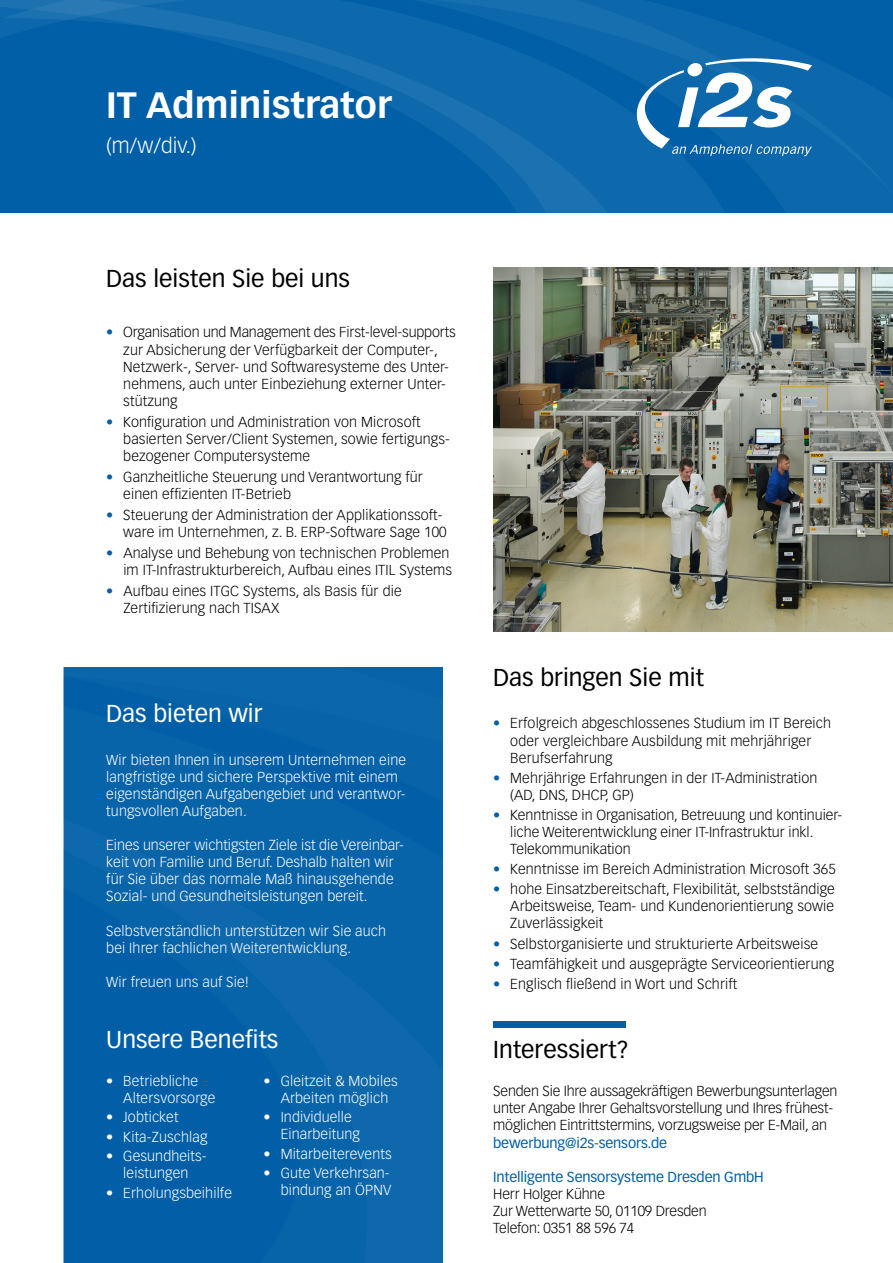
<style>
.page{position:relative;width:893px;height:1263px;background:#fff}
.page>*{position:absolute;margin:0;border:0;box-sizing:border-box;transform-origin:0 0}
.t1{font:700 36px "Vectora LT Pro";color:#fff}
.t2{font:24px "Vectora LT Pro";color:#000}
.t3{font:24px "Vectora LT Pro";color:#fff}
.t4{font:300 21px "Vectora LT Pro";color:#fff}
.t5{font:300 14.25px/17.1px "Vectora LT Pro";letter-spacing:.01em;color:#000}
.t6{font:300 14.25px/17.1px "Vectora LT Pro";letter-spacing:.01em;color:#fff}
.t7{font:300 14.25px/17.1px "Vectora LT Pro";letter-spacing:-.01em;color:#000}
.t8{font:14.25px "Vectora LT Pro";letter-spacing:-.01em;color:#005ea5}
.s1{color:#005ea5}
</style>
<div class="page">
<img style="left:0;top:0;width:893px;height:213px">
<svg style="left:637px;top:58px;width:175px;height:98px"></svg>
<div style="left:64px;top:668px;width:378px;height:595px;background:#0864a9"></div>
<div style="left:493px;top:1021px;width:132px;height:7px;background:#005ea5"></div>
<img style="left:493px;top:268px;width:400px;height:363px">
<h1 class="t1" style="left:106px;top:84px;width:287px">IT Administrator</h1>
<h3 class="t4" style="left:106px;top:133px;width:92px">(m/w/div.)</h3>
<h2 class="t2" style="left:106px;top:264px;width:245px">Das leisten Sie bei uns</h2>
<p class="t5" style="left:123px;top:324px;width:334px;text-indent:-17px"><span class="s1">•</span> Organisation und Management des First-level-supports zur Absicherung der Verfügbarkeit der Computer-, Netzwerk-, Server- und Softwaresysteme des Unter&shy;nehmens, auch unter Einbeziehung externer Unter&shy;stützung</p>
<p class="t5" style="left:123px;top:413px;width:328px;text-indent:-17px"><span class="s1">•</span> Konfiguration und Administration von Microsoft basierten Server/Client Systemen, sowie fertigungs&shy;bezogener Computersysteme</p>
<p class="t5" style="left:123px;top:468px;width:301px;text-indent:-17px"><span class="s1">•</span> Ganzheitliche Steuerung und Verantwortung für einen effizienten IT-Betrieb</p>
<p class="t5" style="left:106px;top:506px;width:342px;text-align:right"><span class="s1">•</span> Steuerung der Administration der Applikationssoft&shy;ware im Unternehmen, z. B. ERP-Software Sage 100</p>
<p class="t5" style="left:106px;top:544px;width:347px;text-align:right"><span class="s1">•</span> Analyse und Behebung von technischen Problemen im IT-Infrastrukturbereich, Aufbau eines ITIL Systems</p>
<p class="t5" style="left:123px;top:582px;width:280px;text-indent:-17px"><span class="s1">•</span> Aufbau eines ITGC Systems, als Basis für die<br>Zertifizierung nach TISAX</p>
<h2 class="t3" style="left:106px;top:699px;width:158px">Das bieten wir</h2>
<p class="t6" style="left:106px;top:751px;width:301px">Wir bieten Ihnen in unserem Unternehmen eine langfristige und sichere Perspektive mit einem eigenständigen Aufgabengebiet und verantwor&shy;tungsvollen Aufgaben.</p>
<p class="t6" style="left:106px;top:836px;width:299px">Eines unserer wichtigsten Ziele ist die Vereinbar&shy;keit von Familie und Beruf. Deshalb halten wir für Sie über das normale Maß hinausgehende Sozial- und Gesundheitsleistungen bereit.</p>
<p class="t6" style="left:106px;top:922px;width:281px">Selbstverständlich unterstützen wir Sie auch bei Ihrer fachlichen Weiterentwicklung.</p>
<p class="t6" style="left:106px;top:973px;width:144px">Wir freuen uns auf Sie!</p>
<h2 class="t3" style="left:106px;top:1025px;width:174px">Unsere Benefits</h2>
<p class="t6" style="left:123px;top:1072px;width:94px;text-indent:-17px">• Betriebliche<br>Altersvorsorge</p>
<p class="t6" style="left:106px;top:1108px;width:74px">• Jobticket</p>
<p class="t6" style="left:106px;top:1128px;width:103px">• Kita-Zuschlag</p>
<p class="t6" style="left:106px;top:1147px;width:102px;text-align:center">• Gesundheits&shy;leistungen</p>
<p class="t6" style="left:106px;top:1184px;width:127px">• Erholungsbeihilfe</p>
<p class="t6" style="left:264px;top:1072px;width:136px;text-align:center">• Gleitzeit &amp; Mobiles<br>Arbeiten möglich</p>
<p class="t6" style="left:281px;top:1108px;width:81px;text-indent:-17px">• Individuelle<br>Einarbeitung</p>
<p class="t6" style="left:264px;top:1145px;width:130px">• Mitarbeiterevents</p>
<p class="t6" style="left:264px;top:1164px;width:129px;text-align:right">• Gute Verkehrsan&shy;bindung an ÖPNV</p>
<h2 class="t2" style="left:493px;top:663px;width:212px">Das bringen Sie mit</h2>
<p class="t5" style="left:510px;top:715px;width:322px;text-indent:-17px"><span class="s1">•</span> Erfolgreich abgeschlossenes Studium im IT Bereich oder vergleichbare Ausbildung mit mehrjähriger<br>Berufserfahrung</p>
<p class="t5" style="left:510px;top:769px;width:309px;text-indent:-17px"><span class="s1">•</span> Mehrjährige Erfahrungen in der IT-Administration (AD, DNS, DHCP, GP)</p>
<p class="t5" style="left:510px;top:806px;width:333px;text-indent:-17px"><span class="s1">•</span> Kenntnisse in Organisation, Betreuung und kontinuier&shy;liche Weiterentwicklung einer IT-Infrastruktur inkl.<br>Telekommunikation</p>
<p class="t5" style="left:493px;top:860px;width:344px"><span class="s1">•</span> Kenntnisse im Bereich Administration Microsoft 365</p>
<p class="t5" style="left:510px;top:881px;width:326px;text-align:justify;text-indent:-17px"><span class="s1">•</span> hohe Einsatzbereitschaft, Flexibilität, selbstständige Arbeitsweise, Team- und Kundenorientierung sowie Zuverlässigkeit</p>
<p class="t5" style="left:493px;top:935px;width:326px"><span class="s1">•</span> Selbstorganisierte und strukturierte Arbeitsweise</p>
<p class="t5" style="left:493px;top:955px;width:342px"><span class="s1">•</span> Teamfähigkeit und ausgeprägte Serviceorientierung</p>
<p class="t5" style="left:493px;top:975px;width:246px"><span class="s1">•</span> Englisch fließend in Wort und Schrift</p>
<h2 class="t2" style="left:493px;top:1035px;width:137px">Interessiert?</h2>
<p class="t7" style="left:493px;top:1082px;width:346px">Senden Sie Ihre aussagekräftigen Bewerbungsunterlagen unter Angabe Ihrer Gehaltsvorstellung und Ihres frühest&shy;möglichen Eintrittstermins, vorzugsweise per E-Mail, an</p>
<p class="t8" style="left:493px;top:1134px;width:175px">bewerbung@i2s-sensors.de</p>
<p class="t8" style="left:493px;top:1168px;width:272px">Intelligente Sensorsysteme Dresden GmbH</p>
<p class="t7" style="left:493px;top:1185px;width:215px">Herr Holger Kühne<br>Zur Wetterwarte 50, 01109 Dresden<br>Telefon: 0351 88 596 74</p>
</div>
